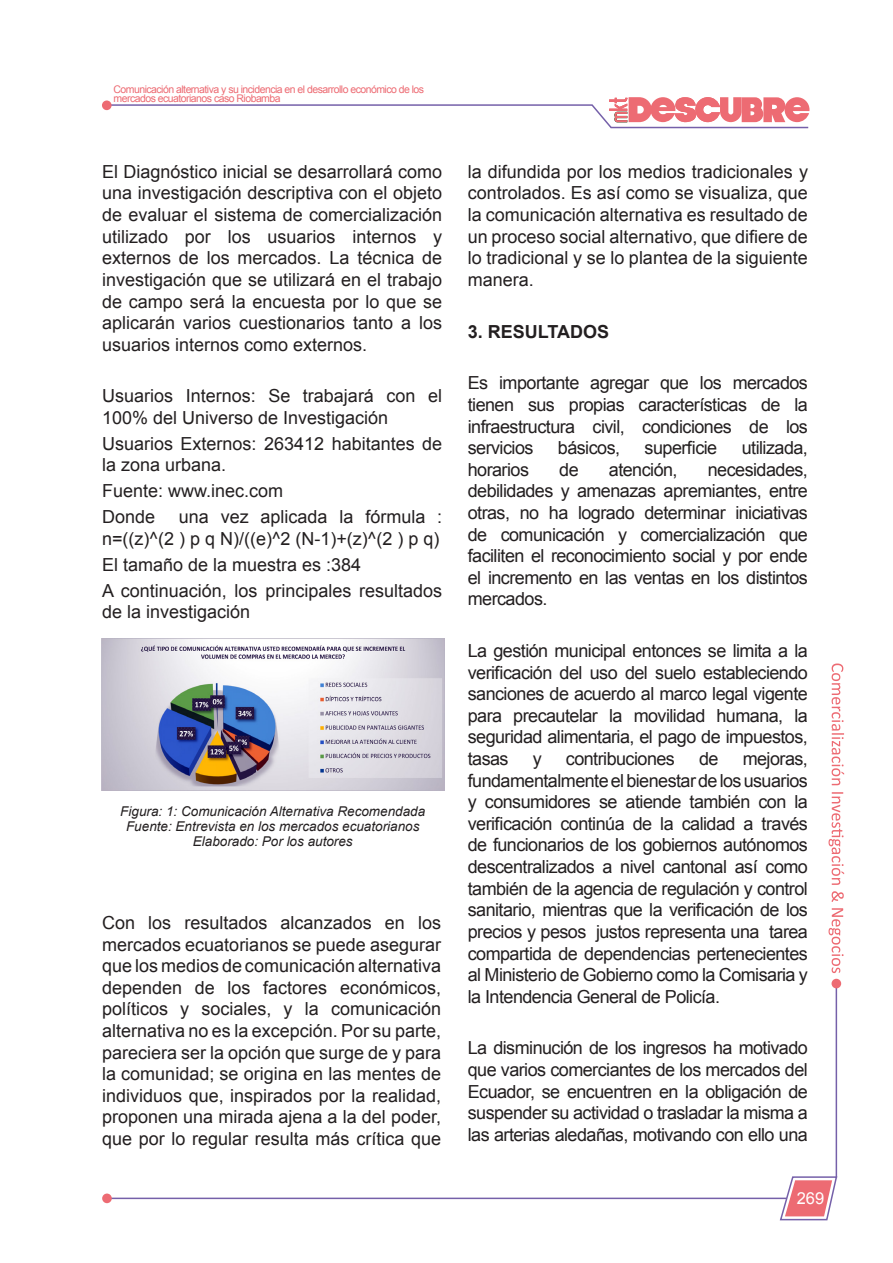
<style>
.page{position:relative;width:893px;height:1263px;background:#fff}
.page>*{position:absolute;margin:0;border:0;box-sizing:border-box;transform-origin:0 0}
.t1{font:18px/21.6px "Arial";color:#231f20;text-align:justify}
.t2{font:18px "Arial";letter-spacing:-.03em;color:#231f20}
.t3{font:700 18px "Arial";color:#231f20}
.t4{font:16.5px "Arial";color:#fff}
.t5{font:italic 13.5px "Arial";color:#231f20}
.t6{font:10.5px/9px "Arial";letter-spacing:-.05em;color:#ed6b73}
</style>
<div class="page">
<hr style="left:105px;top:1197px;width:682px;height:2px;background:#7560a9">
<hr style="left:836px;top:983px;width:1px;height:195px;background:#7560a9">
<svg style="left:779px;top:1175px;width:59px;height:46px"></svg>
<div style="left:102px;top:1193px;width:10px;height:10px;background:#ed6b73;border-radius:50%"></div>
<div style="left:831px;top:979px;width:10px;height:9px;background:#ed6b73;border-radius:50%"></div>
<svg style="left:828px;top:663px;width:16px;height:310px"></svg>
<svg style="left:106px;top:97px;width:704px;height:32px"></svg>
<div style="left:102px;top:100px;width:10px;height:10px;background:#ed6b73;border-radius:50%"></div>
<img style="left:102px;top:639px;width:342px;height:152px">
<p class="t6" style="left:114px;top:85px;width:312px">Comunicación alternativa y su incidencia en el desarrollo económico de los mercados ecuatorianos caso Riobamba</p>
<p class="t1" style="left:102px;top:161px;width:342px">El Diagnóstico inicial se desarrollará como una investigación descriptiva con el objeto de evaluar el sistema de comercialización utilizado por los usuarios internos y externos de los mercados. La técnica de investigación que se utilizará en el trabajo de campo será la encuesta por lo que se aplicarán varios cuestionarios tanto a los usuarios internos como externos.</p>
<p class="t1" style="left:102px;top:385px;width:342px">Usuarios Internos: Se trabajará con el<br>100% del Universo de Investigación</p>
<p class="t1" style="left:102px;top:433px;width:342px">Usuarios Externos: 263412 habitantes de la zona urbana.</p>
<p class="t1" style="left:102px;top:480px;width:183px">Fuente: www.inec.com</p>
<p class="t1" style="left:102px;top:506px;width:55px">Donde</p>
<p class="t1" style="left:102px;top:506px;width:342px;text-align:right">una vez aplicada la fórmula :<br>n=((z)^(2 ) p q N)/((e)^2 (N-1)+(z)^(2 ) p q)</p>
<p class="t1" style="left:102px;top:554px;width:261px">El tamaño de la muestra es :384</p>
<p class="t1" style="left:102px;top:580px;width:342px">A continuación, los principales resultados de la investigación</p>
<p class="t5" style="left:120px;top:802px;width:306px">Figura: 1: Comunicación Alternativa Recomendada</p>
<p class="t5" style="left:126px;top:817px;width:295px">Fuente: Entrevista en los mercados ecuatorianos</p>
<p class="t5" style="left:193px;top:832px;width:161px">Elaborado: Por los autores</p>
<p class="t1" style="left:102px;top:912px;width:340px">Con los resultados alcanzados en los mercados ecuatorianos se puede asegurar que los medios de comunicación alternativa dependen de los factores económicos, políticos y sociales, y la comunicación alternativa no es la excepción. Por su parte, pareciera ser la opción que surge de y para la comunidad; se origina en las mentes de individuos que, inspirados por la realidad, proponen una mirada ajena a la del poder, que por lo regular resulta más crítica que</p>
<p class="t1" style="left:468px;top:161px;width:342px">la difundida por los medios tradicionales y controlados. Es así como se visualiza, que la comunicación alternativa es resultado de un proceso social alternativo, que difiere de lo tradicional y se lo plantea de la siguiente manera.</p>
<p class="t3" style="left:468px;top:319px;width:143px">3. RESULTADOS</p>
<p class="t1" style="left:468px;top:372px;width:342px">Es importante agregar que los mercados tienen sus propias características de la infraestructura civil, condiciones de los servicios</p>
<p class="t2" style="left:558px;top:436px;width:64px">básicos,</p>
<p class="t2" style="left:645px;top:436px;width:74px">superficie</p>
<p class="t2" style="left:742px;top:436px;width:68px">utilizada,</p>
<p class="t2" style="left:468px;top:458px;width:63px">horarios</p>
<p class="t1" style="left:559px;top:459px;width:21px">de</p>
<p class="t2" style="left:609px;top:458px;width:70px">atención,</p>
<p class="t1" style="left:468px;top:459px;width:342px;text-indent:240px">necesidades, debilidades y amenazas apremiantes, entre otras, no ha logrado determinar iniciativas de comunicación y comercialización que faciliten el reconocimiento social y por ende el incremento en las ventas en los distintos mercados.</p>
<p class="t1" style="left:468px;top:640px;width:342px">La gestión municipal entonces se limita a la verificación del uso del suelo estableciendo sanciones de acuerdo al marco legal vigente para precautelar la movilidad humana, la seguridad alimentaria, el pago de impuestos, tasas</p>
<p class="t1" style="left:468px;top:748px;width:342px;text-indent:275px">mejoras, fundamentalmente el bienestar de los usuarios y consumidores se atiende también con la verificación continúa de la calidad a través de funcionarios de los gobiernos autónomos descentralizados a nivel cantonal así como también de la agencia de regulación y control sanitario, mientras que la verificación de los precios y pesos justos representa una tarea compartida de dependencias pertenecientes al Ministerio de Gobierno como la Comisaria y la Intendencia General de Policía.</p>
<p class="t1" style="left:468px;top:1037px;width:342px">La disminución de los ingresos ha motivado que varios comerciantes de los mercados del Ecuador, se encuentren en la obligación de suspender su actividad o trasladar la misma a las arterias aledañas, motivando con ello una</p>
<p class="t1" style="left:533px;top:748px;width:10px">y</p>
<p class="t2" style="left:566px;top:747px;width:111px">contribuciones</p>
<p class="t1" style="left:699px;top:748px;width:21px">de</p>
<p class="t4" style="left:797px;top:1187px;width:29px">269</p>
</div>
